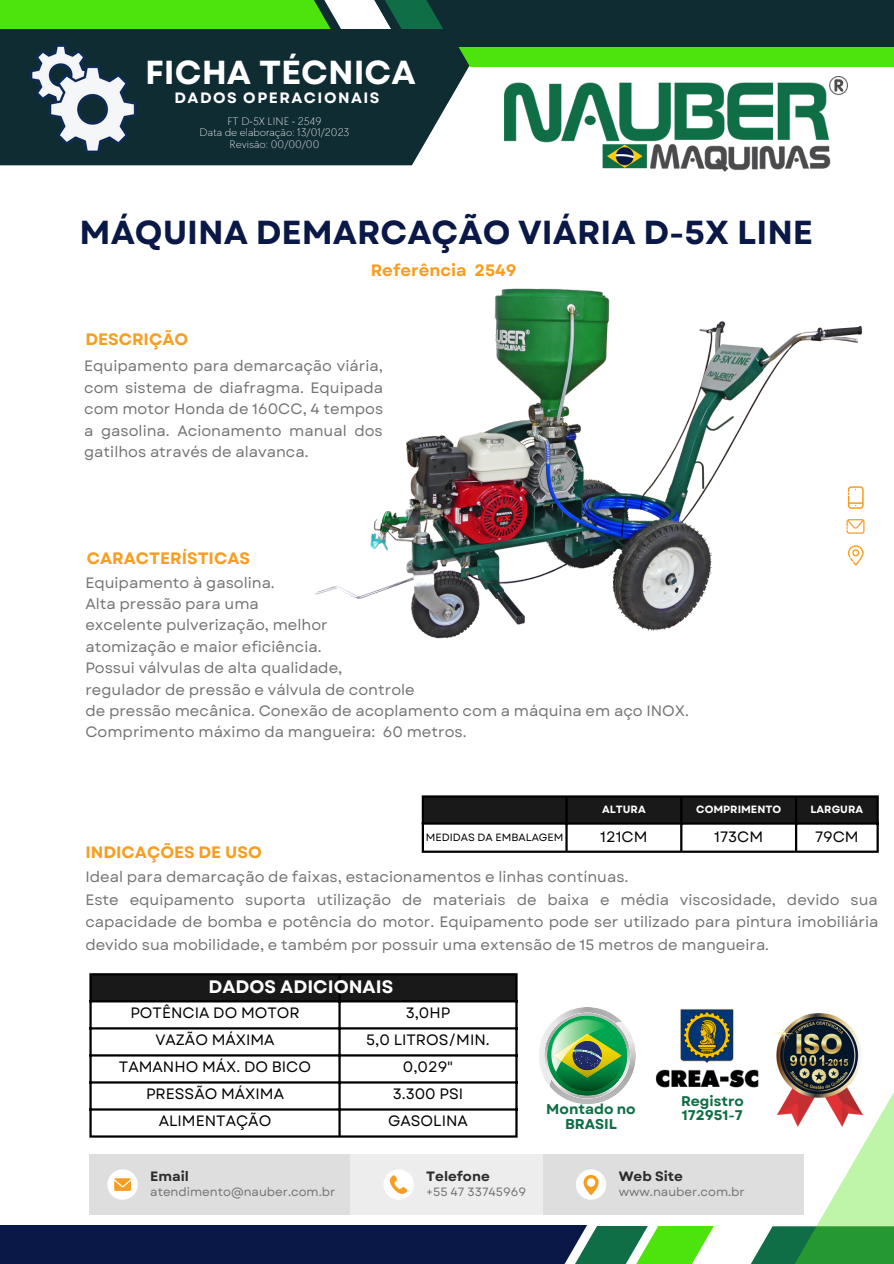
<style>
.page{position:relative;width:894px;height:1264px;background:#fff}
.page>*{position:absolute;margin:0;border:0;box-sizing:border-box;transform-origin:0 0}
.t1{font:700 33.3px "Garet";color:#091846}
.t2{font:700 33.3px "Garet";color:#fff}
.t3{font:700 18px "Garet";color:#fff}
.t4{font:700 16.5px "Garet";color:#f79e22}
.t5{font:15px/21.5px "Garet";color:#737373}
.t6{font:15px "Garet";color:#000}
.t7{font:700 15px "Garet";letter-spacing:.1em;color:#fff}
.t8{font:700 14.25px/15px "Garet";color:#0f6e45;text-align:center}
.t9{font:700 13.95px/14.9px "Garet";color:#0f6e45}
.t10{font:700 13.5px "Garet";color:#2c2d2d}
.t11{font:12px "Garet";color:#737373}
.t12{font:200 11.25px/11.2px "TT Chocolates";color:#fff;text-align:center}
.t13{font:700 10.5px "Garet";color:#fff}
.t14{font:10.5px "Garet";color:#000}
</style>
<div class="page">
<svg style="left:0;top:66px;width:625px;height:99px;fill:#0f2c33"></svg>
<svg style="left:751px;top:1226px;width:30px;height:37px"></svg>
<svg style="left:0;top:1214px;width:716px;height:49px"></svg>
<svg style="left:0;top:0;width:893px;height:66px;background:#286b2c"></svg>
<div style="left:89px;top:1153px;width:715px;height:61px;background:#d9d9d9"></div>
<div style="left:350px;top:1153px;width:193px;height:61px;background:#ededed"></div>
<svg style="left:781px;top:824px;width:112px;height:439px"></svg>
<div style="left:107px;top:1169px;width:31px;height:30px;background:#fff;border-radius:50%"></div>
<svg style="left:114px;top:1178px;width:17px;height:12px"></svg>
<div style="left:383px;top:1169px;width:31px;height:30px;background:#fff;border-radius:50%"></div>
<svg style="left:390px;top:1175px;width:18px;height:18px"></svg>
<div style="left:575px;top:1169px;width:31px;height:30px;background:#fff;border-radius:50%"></div>
<svg style="left:583px;top:1174px;width:15px;height:21px"></svg>
<img style="left:504px;top:76px;width:342px;height:95px">
<img style="left:31px;top:43px;width:106px;height:109px">
<div style="left:92px;top:975px;width:423px;height:25px;background:#191919"></div>
<hr style="left:89px;top:975px;width:3px;height:160px;background:#000">
<hr style="left:338px;top:975px;width:2px;height:160px;background:#000">
<hr style="left:515px;top:975px;width:2px;height:160px;background:#000">
<hr style="left:89px;top:973px;width:428px;height:2px;background:#000">
<hr style="left:89px;top:1000px;width:428px;height:2px;background:#000">
<hr style="left:89px;top:1027px;width:428px;height:2px;background:#000">
<hr style="left:89px;top:1054px;width:428px;height:2px;background:#000">
<hr style="left:89px;top:1081px;width:428px;height:2px;background:#000">
<hr style="left:89px;top:1108px;width:428px;height:2px;background:#000">
<hr style="left:89px;top:1135px;width:428px;height:2px;background:#000">
<div style="left:424px;top:797px;width:452px;height:25px;background:#191919"></div>
<hr style="left:421px;top:797px;width:3px;height:53px;background:#000">
<hr style="left:565px;top:797px;width:2px;height:53px;background:#000">
<hr style="left:680px;top:797px;width:2px;height:53px;background:#000">
<hr style="left:794px;top:797px;width:3px;height:53px;background:#000">
<hr style="left:876px;top:797px;width:2px;height:53px;background:#000">
<hr style="left:421px;top:795px;width:457px;height:2px;background:#000">
<hr style="left:421px;top:822px;width:457px;height:2px;background:#000">
<hr style="left:421px;top:850px;width:457px;height:2px;background:#000">
<img style="left:314px;top:288px;width:551px;height:351px">
<img style="left:655px;top:1009px;width:104px;height:79px">
<svg style="left:539px;top:1007px;width:96px;height:97px"></svg>
<img style="left:774px;top:1013px;width:88px;height:113px">
<h1 class="t2" style="left:145px;top:48px;width:272px">FICHA TÉCNICA</h1>
<p class="t7" style="left:174px;top:87px;width:206px">DADOS OPERACIONAIS</p>
<p class="t12" style="left:199px;top:116px;width:151px">FT D-5X LINE - 2549<br>Data de elaboração: 13/01/2023<br>Revisão: 00/00/00</p>
<h1 class="t1" style="left:80px;top:208px;width:734px">MÁQUINA DEMARCAÇÃO VIÁRIA D-5X LINE</h1>
<p class="t4" style="left:370px;top:258px;width:147px">Referência 2549</p>
<p class="t4" style="left:85px;top:327px;width:104px">DESCRIÇÃO</p>
<p class="t5" style="left:84px;top:355px;width:300px;text-align:justify">Equipamento para demarcação viária, com sistema de diafragma. Equipada com motor Honda de 160CC, 4 tempos a gasolina. Acionamento manual dos gatilhos através de alavanca.</p>
<p class="t4" style="left:87px;top:546px;width:165px">CARACTERÍSTICAS</p>
<p class="t5" style="left:85px;top:571px;width:605px">Equipamento à gasolina.<br>Alta pressão para uma<br>excelente pulverização, melhor<br>atomização e maior eficiência.<br>Possui válvulas de alta qualidade,<br>regulador de pressão e válvula de controle<br>de pressão mecânica. Conexão de acoplamento com a máquina em aço INOX.<br>Comprimento máximo da mangueira: 60 metros.</p>
<p class="t13" style="left:602px;top:802px;width:45px">ALTURA</p>
<p class="t13" style="left:696px;top:802px;width:86px">COMPRIMENTO</p>
<p class="t13" style="left:810px;top:802px;width:54px">LARGURA</p>
<p class="t14" style="left:425px;top:830px;width:139px">MEDIDAS DA EMBALAGEM</p>
<p class="t6" style="left:600px;top:826px;width:49px">121CM</p>
<p class="t6" style="left:714px;top:826px;width:51px">173CM</p>
<p class="t6" style="left:814px;top:826px;width:45px">79CM</p>
<p class="t5" style="left:85px;top:865px;width:794px;line-height:22.5px">Ideal para demarcação de faixas, estacionamentos e linhas contínuas.<br>Este equipamento suporta utilização de materiais de baixa e média viscosidade, devido sua capacidade de bomba e potência do motor. Equipamento pode ser utilizado para pintura imobiliária devido sua mobilidade, e também por possuir uma extensão de 15 metros de mangueira.</p>
<p class="t4" style="left:85px;top:840px;width:178px">INDICAÇÕES DE USO</p>
<p class="t3" style="left:211px;top:974px;width:186px">DADOS ADICIONAIS</p>
<p class="t6" style="left:130px;top:1002px;width:171px">POTÊNCIA DO MOTOR</p>
<p class="t6" style="left:405px;top:1002px;width:46px">3,0HP</p>
<p class="t6" style="left:155px;top:1029px;width:121px">VAZÃO MÁXIMA</p>
<p class="t6" style="left:366px;top:1029px;width:125px">5,0 LITROS/MIN.</p>
<p class="t6" style="left:119px;top:1056px;width:194px">TAMANHO MÁX. DO BICO</p>
<p class="t6" style="left:403px;top:1056px;width:52px">0,029"</p>
<p class="t6" style="left:146px;top:1083px;width:139px">PRESSÃO MÁXIMA</p>
<p class="t6" style="left:392px;top:1083px;width:72px">3.300 PSI</p>
<p class="t6" style="left:159px;top:1110px;width:114px">ALIMENTAÇÃO</p>
<p class="t6" style="left:388px;top:1110px;width:81px">GASOLINA</p>
<p class="t3" style="left:208px;top:974px;width:186px">DADOS ADICIONAIS</p>
<p class="t10" style="left:150px;top:1166px;width:40px">Email</p>
<p class="t11" style="left:150px;top:1182px;width:187px">atendimento@nauber.com.br</p>
<p class="t10" style="left:426px;top:1166px;width:65px">Telefone</p>
<p class="t11" style="left:426px;top:1182px;width:101px">+55 47 33745969</p>
<p class="t8" style="left:546px;top:1101px;width:91px">Montado no<br>BRASIL</p>
<p class="t9" style="left:680px;top:1093px;width:64px">Registro<br>172951-7</p>
<p class="t10" style="left:618px;top:1166px;width:66px">Web Site</p>
<p class="t11" style="left:618px;top:1182px;width:128px">www.nauber.com.br</p>
</div>
